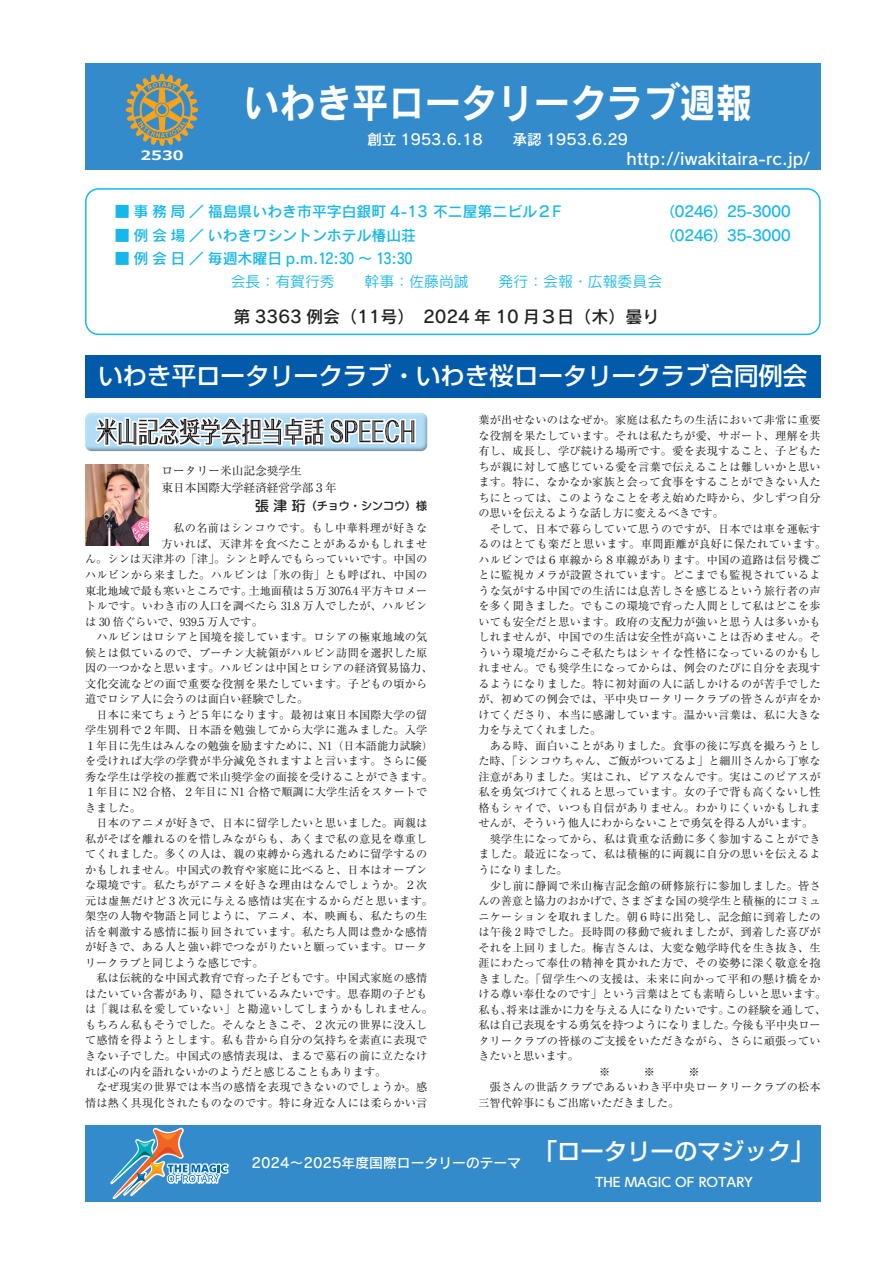
<style>
.page{position:relative;width:893px;height:1263px;background:#fff}
.page>*{position:absolute;margin:0;border:0;box-sizing:border-box;transform-origin:0 0}
.t1{font:40.35px "Rodin Pro N B";color:#fff;scale:.9 1}
.t2{font:500 24.45px "Shin Go Pr 6";color:#fff}
.t3{font:16.95px "Rodin Pro N DB";color:#231f20}
.t4{font:16.5px "Rodin Pro N DB";letter-spacing:.01em;color:#fff}
.t5{font:14.85px "Rodin Pro N DB";color:#16b7eb}
.t6{font:14.85px "Rodin Pro N M";color:#16b7eb}
.t7{font:14.85px/23.4px "Rodin Pro N DB";letter-spacing:-.05em;color:#16b7eb}
.t8{font:14.85px "Rodin Pro N DB";color:#fff}
.t9{font:13.8px "Rodin Pro N DB";color:#fff}
.t10{font:700 12.9px "Meiryo UI";color:#fff;scale:1.23 1}
.t11{font:500 12.75px "UD Shin Go Pr 6";color:#fff}
.t12{font:11.7px/17px "Ryumin Pr 6";color:#231f20}
.t13{font:11.1px/15.5px "Ryumin Pr 6";letter-spacing:.025em;color:#231f20}
.t14{font:11.1px "Ryumin Pr 6";color:#231f20}
.t15{font:11.1px "Ryumin Pr 6";letter-spacing:.005em;color:#231f20}
.t16{font:11.1px "Ryumin Pr 6";letter-spacing:.045em;color:#231f20}
.t17{font:500 11.1px "Shin M Go Pr 6";color:#231f20}
.s1{font-size:13.8px}
</style>
<div class="page">
<div style="left:85px;top:64px;width:736px;height:106px;background:#348bcb"></div>
<div style="left:85px;top:188px;width:736px;height:147px;border:1px solid #16b7eb;border-radius:13px"></div>
<svg style="left:126px;top:74px;width:72px;height:72px"></svg>
<div style="left:85px;top:1125px;width:736px;height:76px;background:#348bcb"></div>
<svg style="left:111px;top:1129px;width:116px;height:68px"></svg>
<img style="left:85px;top:465px;width:64px;height:81px">
<div style="left:84px;top:411px;width:349px;height:42px;background:#231f20;opacity:.75"></div>
<div style="left:85px;top:355px;width:736px;height:42px;background:#015aaa"></div>
<p class="t10" style="left:140px;top:146px;width:37px">2530</p>
<h1 class="t1" style="left:243px;top:76px;width:567px">いわき平ロータリークラブ週報</h1>
<h3 class="t8" style="left:367px;top:130px;width:263px">創立 1953.6.18　　承認 1953.6.29</h3>
<h3 class="t4" style="left:627px;top:148px;width:185px">http://iwakitaira-rc.jp/</h3>
<h3 class="t5" style="left:115px;top:202px;width:448px">■ 事務局／福島県いわき市平字白銀町 4-13 不二屋第二ビル２F</h3>
<h3 class="t5" style="left:115px;top:225px;width:303px">■ 例会場／いわきワシントンホテル椿山荘</h3>
<h3 class="t5" style="left:115px;top:249px;width:299px">■ 例会日／毎週木曜日 p.m.12:30 ～ 13:30</h3>
<h3 class="t6" style="left:231px;top:272px;width:433px">会長：有賀行秀　　幹事：佐藤尚誠　　発行：会報・広報委員会</h3>
<h3 class="t3" style="left:234px;top:305px;width:427px">第 3363 例会（11号）　2024 年 10 月３日（木）曇り</h3>
<h3 class="t7" style="left:660px;top:199px;width:132px">（0246）25-3000（0246）35-3000</h3>
<h2 class="t2" style="left:98px;top:356px;width:711px">いわき平ロータリークラブ・いわき桜ロータリークラブ合同例会</h2>
<p class="t12" style="left:162px;top:462px;width:177px">ロータリー米山記念奨学生<br>東日本国際大学経済経営学部３年</p>
<p class="t17" style="left:255px;top:497px;width:174px"><span class="s1">張 津 珩</span>（チョウ・シンコウ）様</p>
<p class="t13" style="left:162px;top:520px;width:267px">　私の名前はシンコウです。もし中華料理が好きな</p>
<p class="t13" style="left:162px;top:535px;width:267px">方いれば、天津丼を食べたことがあるかもしれませ</p>
<p class="t15" style="left:85px;top:551px;width:344px">ん。シンは天津丼の「津」。シンと呼んでもらっていいです。中国の</p>
<p class="t13" style="left:85px;top:566px;width:344px">ハルビンから来ました。ハルビンは「氷の街」とも呼ばれ、中国の</p>
<p class="t14" style="left:85px;top:582px;width:344px">東北地域で最も寒いところです。土地面積は５万 3076.4 平方キロメー</p>
<p class="t13" style="left:85px;top:597px;width:344px">トルです。いわき市の人口を調べたら 31.8 万人でしたが、ハルビン</p>
<p class="t14" style="left:85px;top:613px;width:179px">は 30 倍ぐらいで、939.5 万人です。</p>
<p class="t13" style="left:85px;top:629px;width:344px">　ハルビンはロシアと国境を接しています。ロシアの極東地域の気</p>
<p class="t13" style="left:85px;top:644px;width:344px">候とは似ているので、プーチン大統領がハルビン訪問を選択した原</p>
<p class="t15" style="left:85px;top:659px;width:349px">因の一つかなと思います。ハルビンは中国とロシアの経済貿易協力、</p>
<p class="t13" style="left:85px;top:675px;width:344px">文化交流などの面で重要な役割を果たしています。子どもの頃から</p>
<p class="t14" style="left:85px;top:690px;width:225px">道でロシア人に会うのは面白い経験でした。</p>
<p class="t13" style="left:85px;top:706px;width:344px">　日本に来てちょうど５年になります。最初は東日本国際大学の留</p>
<p class="t13" style="left:85px;top:722px;width:344px">学生別科で２年間、日本語を勉強してから大学に進みました。入学</p>
<p class="t14" style="left:85px;top:737px;width:349px">１年目に先生はみんなの勉強を励ますために、N1（日本語能力試験）</p>
<p class="t13" style="left:85px;top:753px;width:344px">を受ければ大学の学費が半分減免されますよと言います。さらに優</p>
<p class="t15" style="left:85px;top:768px;width:349px">秀な学生は学校の推薦で米山奨学金の面接を受けることができます。</p>
<p class="t15" style="left:85px;top:783px;width:344px">１年目に N2 合格、２年目に N1 合格で順調に大学生活をスタートで</p>
<p class="t13" style="left:85px;top:799px;width:57px">きました。</p>
<p class="t13" style="left:85px;top:815px;width:344px">　日本のアニメが好きで、日本に留学したいと思いました。両親は</p>
<p class="t13" style="left:85px;top:830px;width:344px">私がそばを離れるのを惜しみながらも、あくまで私の意見を尊重し</p>
<p class="t13" style="left:85px;top:846px;width:344px">てくれました。多くの人は、親の束縛から逃れるために留学するの</p>
<p class="t13" style="left:85px;top:861px;width:344px">かもしれません。中国式の教育や家庭に比べると、日本はオープン</p>
<p class="t13" style="left:85px;top:877px;width:344px">な環境です。私たちがアニメを好きな理由はなんでしょうか。２次</p>
<p class="t13" style="left:85px;top:892px;width:349px">元は虚無だけど３次元に与える感情は実在するからだと思います。</p>
<p class="t13" style="left:85px;top:908px;width:344px">架空の人物や物語と同じように、アニメ、本、映画も、私たちの生</p>
<p class="t13" style="left:85px;top:923px;width:344px">活を刺激する感情に振り回されています。私たち人間は豊かな感情</p>
<p class="t13" style="left:85px;top:939px;width:344px">が好きで、ある人と強い絆でつながりたいと願っています。ロータ</p>
<p class="t14" style="left:85px;top:954px;width:180px">リークラブと同じような感じです。</p>
<p class="t13" style="left:85px;top:970px;width:344px">　私は伝統的な中国式教育で育った子どもです。中国式家庭の感情</p>
<p class="t13" style="left:85px;top:985px;width:344px">はたいてい含蓄があり、隠されているみたいです。思春期の子ども</p>
<p class="t16" style="left:85px;top:1000px;width:349px">は「親は私を愛していない」と勘違いしてしまうかもしれません。</p>
<p class="t13" style="left:85px;top:1016px;width:344px">もちろん私もそうでした。そんなときこそ、２次元の世界に没入し</p>
<p class="t13" style="left:85px;top:1032px;width:344px">て感情を得ようとします。私も昔から自分の気持ちを素直に表現で</p>
<p class="t13" style="left:85px;top:1047px;width:344px">きない子でした。中国式の感情表現は、まるで墓石の前に立たなけ</p>
<p class="t14" style="left:85px;top:1063px;width:303px">れば心の内を語れないかのようだと感じることもあります。</p>
<p class="t13" style="left:85px;top:1078px;width:344px">　なぜ現実の世界では本当の感情を表現できないのでしょうか。感</p>
<p class="t13" style="left:85px;top:1094px;width:344px">情は熱く具現化されたものなのです。特に身近な人には柔らかい言</p>
<p class="t13" style="left:478px;top:411px;width:349px">葉が出せないのはなぜか。家庭は私たちの生活において非常に重要な役割を果たしています。それは私たちが愛、サポート、理解を共有し、成長し、学び続ける場所です。愛を表現すること、子どもたちが親に対して感じている愛を言葉で伝えることは難しいかと思います。特に、なかなか家族と会って食事をすることができない人たちにとっては、このようなことを考え始めた時から、少しずつ自分の思いを伝えるような話し方に変えるべきです。<br>　そして、日本で暮らしていて思うのですが、日本では車を運転するのはとても楽だと思います。車間距離が良好に保たれています。ハルビンでは６車線から８車線があります。中国の道路は信号機ごとに監視カメラが設置されています。どこまでも監視されているような気がする中国での生活には息苦しさを感じるという旅行者の声を多く聞きました。でもこの環境で育った人間として私はどこを歩いても安全だと思います。政府の支配力が強いと思う人は多いかもしれませんが、中国での生活は安全性が高いことは否めません。そういう環境だからこそ私たちはシャイな性格になっているのかもしれません。でも奨学生になってからは、例会のたびに自分を表現するようになりました。特に初対面の人に話しかけるのが苦手でしたが、初めての例会では、平中央ロータリークラブの皆さんが声をかけてくださり、本当に感謝しています。温かい言葉は、私に大きな力を与えてくれました。<br>　ある時、面白いことがありました。食事の後に写真を撮ろうとした時、「シンコウちゃん、ご飯がついてるよ」と細川さんから丁寧な注意がありました。実はこれ、ピアスなんです。実はこのピアスが私を勇気づけてくれると思っています。女の子で背も高くないし性格もシャイで、いつも自信がありません。わかりにくいかもしれませんが、そういう他人にわからないことで勇気を得る人がいます。　奨学生になってから、私は貴重な活動に多く参加することができました。最近になって、私は積極的に両親に自分の思いを伝えるようになりました。<br>　少し前に静岡で米山梅吉記念館の研修旅行に参加しました。皆さんの善意と協力のおかげで、さまざまな国の奨学生と積極的にコミュニケーションを取れました。朝６時に出発し、記念館に到着したのは午後 2 時でした。長時間の移動で疲れましたが、到着した喜びがそれを上回りました。梅吉さんは、大変な勉学時代を生き抜き、生涯にわたって奉仕の精神を貫かれた方で、その姿勢に深く敬意を抱きました。「留学生への支援は、未来に向かって平和の懸け橋をかける尊い奉仕なのです」という言葉はとても素晴らしいと思います。私も、将来は誰かに力を与える人になりたいです。この経験を通して、私は自己表現をする勇気を持つようになりました。今後も平中央ロータリークラブの皆様のご支援をいただきながら、さらに頑張っていきたいと思います。</p>
<p class="t13" style="left:478px;top:1079px;width:344px">　張さんの世話クラブであるいわき平中央ロータリークラブの松本三智代幹事にもご出席いただきました。</p>
<p class="t9" style="left:252px;top:1154px;width:564px">2024～2025年度国際ロータリーのテーマ <sup>「ロータリーのマジック」</sup></p>
<p class="t11" style="left:595px;top:1171px;width:159px">THE MAGIC OF ROTARY</p>
</div>
